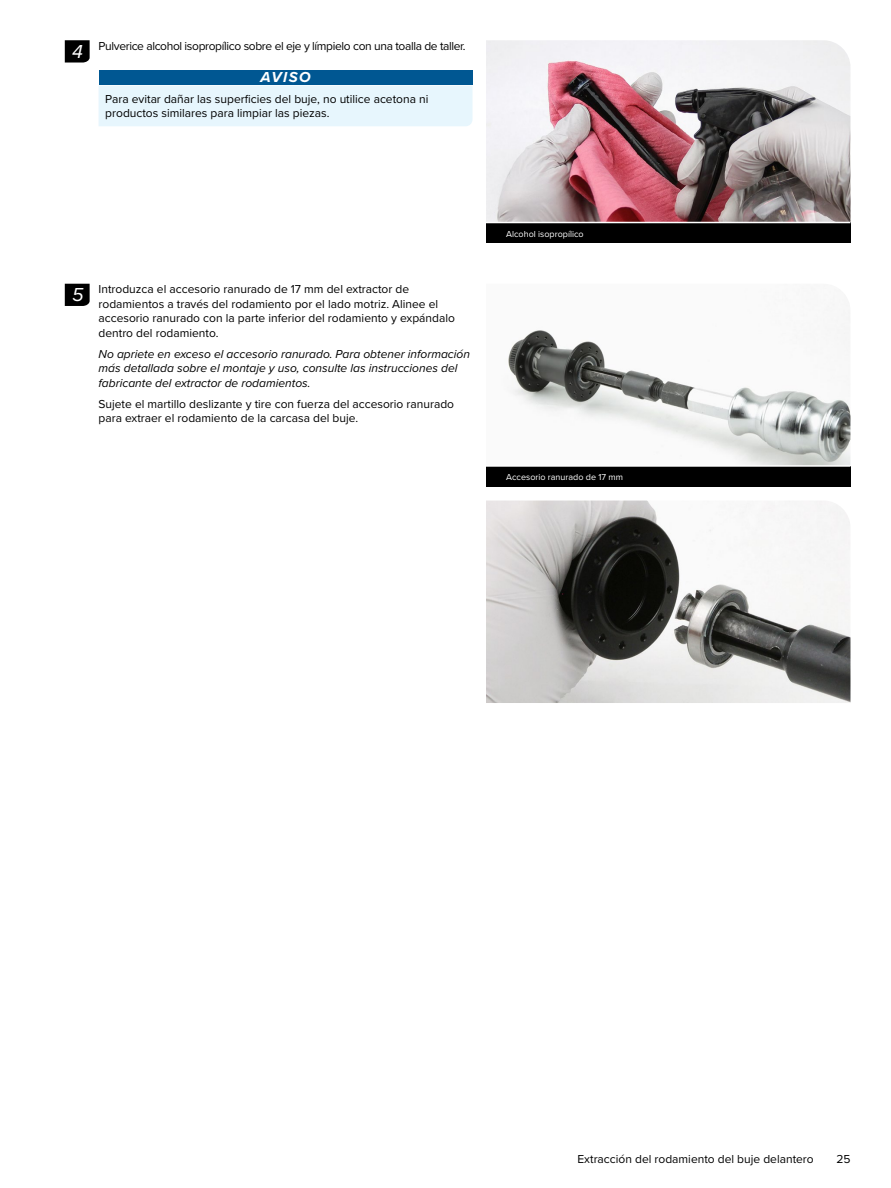
<style>
.page{position:relative;width:891px;height:1188px;background:#fff}
.page>*{position:absolute;margin:0;border:0;box-sizing:border-box;transform-origin:0 0}
.t1{font:italic 19.5px "Proxima Nova";color:#fff}
.Signal_Word_left_ind{font:italic 700 15px "Proxima Nova";letter-spacing:.1em;color:#fff}
.Normal_Text_-_Right{font:12px/14.4px "Proxima Nova";color:#000}
.Normal_Text_-_Right-2{font:italic 12px/14.4px "Proxima Nova";color:#000}
.Signal_Word_Text_-_N{font:12px/14.4px "Proxima Nova";color:#000}
.Normal_Text_-_Right-3{font:12px "Proxima Nova";letter-spacing:-.03em;color:#000}
.Picture_Caption_left{font:9px "Proxima Nova";color:#fff}
</style>
<div class="page">
<div style="left:99px;top:70px;width:373px;height:15px;background:#005792"></div>
<div style="left:99px;top:86px;width:373px;height:40px;background:#e7f6fd"></div>
<svg style="left:65px;top:40px;width:25px;height:23px"></svg>
<div style="left:486px;top:223px;width:364px;height:20px;background:#000"></div>
<img style="left:486px;top:40px;width:364px;height:182px">
<svg style="left:65px;top:284px;width:25px;height:22px"></svg>
<div style="left:486px;top:466px;width:364px;height:20px;background:#000"></div>
<hr style="left:486px;top:465px;width:364px;height:2px;background:#fff">
<img style="left:508px;top:304px;width:342px;height:161px">
<img style="left:486px;top:501px;width:364px;height:202px">
<p class="t1" style="left:72px;top:37px;width:12px">4</p>
<p class="Normal_Text_-_Right-3" style="left:99px;top:37px;width:369px">Pulverice alcohol isopropílico sobre el eje y límpielo con una toalla de taller.</p>
<p class="Signal_Word_left_ind" style="left:260px;top:66px;width:52px">AVISO</p>
<p class="Signal_Word_Text_-_N" style="left:105px;top:91px;width:325px">Para evitar dañar las superficies del buje, no utilice acetona ni productos similares para limpiar las piezas.</p>
<p class="t1" style="left:72px;top:280px;width:13px">5</p>
<p class="Normal_Text_-_Right" style="left:99px;top:282px;width:358px">Introduzca el accesorio ranurado de 17 mm del extractor de rodamientos a través del rodamiento por el lado motriz. Alinee el accesorio ranurado con la parte inferior del rodamiento y expándalo dentro del rodamiento.</p>
<p class="Normal_Text_-_Right-2" style="left:99px;top:346px;width:373px">No apriete en exceso el accesorio ranurado. Para obtener información más detallada sobre el montaje y uso, consulte las instrucciones del fabricante del extractor de rodamientos.</p>
<p class="Normal_Text_-_Right" style="left:99px;top:396px;width:357px">Sujete el martillo deslizante y tire con fuerza del accesorio ranurado para extraer el rodamiento de la carcasa del buje.</p>
<p class="Picture_Caption_left" style="left:506px;top:227px;width:79px">Alcohol isopropílico</p>
<p class="Picture_Caption_left" style="left:506px;top:470px;width:118px">Accesorio ranurado de 17 mm</p>
<p class="Normal_Text_-_Right" style="left:577px;top:1151px;width:238px">Extracción del rodamiento del buje delantero</p>
<p class="Normal_Text_-_Right" style="left:836px;top:1151px;width:16px">25</p>
</div>
